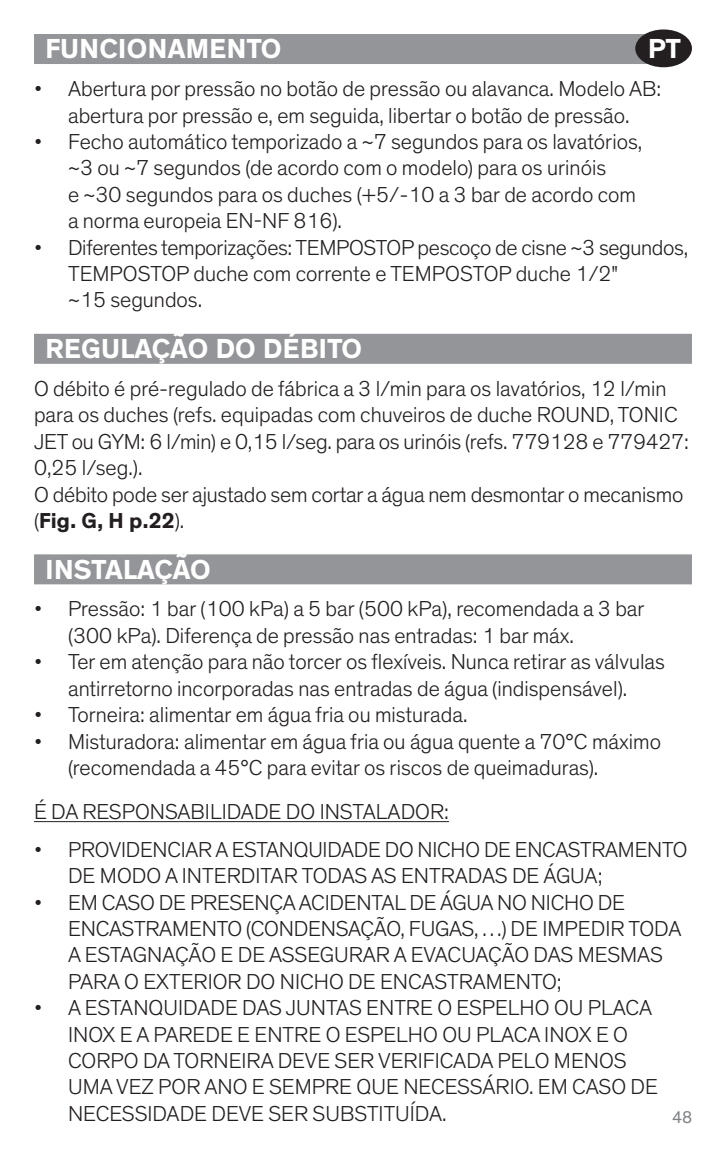
<style>
.page{position:relative;width:726px;height:1157px;background:#fff}
.page>*{position:absolute;margin:0;border:0;box-sizing:border-box;transform-origin:0 0}
.t1{font:700 28px "Theinhardt";letter-spacing:.015em;color:#fff}
.t2{font:700 28px "Theinhardt";letter-spacing:-.005em;color:#fff}
.t3{font:300 22px/26.4px "Theinhardt";color:#231f20}
.t4{font:17.2px "Theinhardt";color:#808285}
.s1{font-weight:700}
</style>
<div class="page">
<div style="left:34px;top:34px;width:635px;height:30px;background:#939598"></div>
<div style="left:34px;top:334px;width:658px;height:30px;background:#939598"></div>
<div style="left:635px;top:29px;width:57px;height:38px;background:#231f20;border-radius:50%"></div>
<div style="left:34px;top:554px;width:658px;height:30px;background:#939598"></div>
<hr style="left:34px;top:821px;width:415px;height:1px;background:#231f20">
<p class="t1" style="left:648px;top:32px;width:34px">PT</p>
<p class="t1" style="left:45px;top:33px;width:237px">FUNCIONAMENTO</p>
<p class="t3" style="left:34px;top:76px;width:629px;text-align:center">• Abertura por pressão no botão de pressão ou alavanca. Modelo AB: abertura por pressão e, em seguida, libertar o botão de pressão.</p>
<p class="t3" style="left:68px;top:128px;width:575px;text-indent:-34px">• Fecho automático temporizado a ~7 segundos para os lavatórios, ~3 ou ~7 segundos (de acordo com o modelo) para os urinóis<br>e ~30 segundos para os duches (+5/-10 a 3 bar de acordo com a norma europeia EN-NF 816).</p>
<p class="t3" style="left:68px;top:234px;width:621px;text-indent:-34px">• Diferentes temporizações: TEMPOSTOP pescoço de cisne ~3 segundos,<br>TEMPOSTOP duche com corrente e TEMPOSTOP duche 1/2"<br>~15 segundos.</p>
<p class="t1" style="left:45px;top:332px;width:318px">REGULAÇÃO DO DÉBITO</p>
<p class="t3" style="left:34px;top:375px;width:656px">O débito é pré-regulado de fábrica a 3 l/min para os lavatórios, 12 l/min para os duches (refs. equipadas com chuveiros de duche ROUND, TONIC JET ou GYM: 6 l/min) e 0,15 l/seg. para os urinóis (refs. 779128 e 779427:<br>0,25 l/seg.).<br>O débito pode ser ajustado sem cortar a água nem desmontar o mecanismo (<span class="s1">Fig. G, H p.22</span>).</p>
<p class="t2" style="left:45px;top:553px;width:167px">INSTALAÇÃO</p>
<p class="t3" style="left:68px;top:596px;width:578px;text-indent:-34px">• Pressão: 1 bar (100 kPa) a 5 bar (500 kPa), recomendada a 3 bar (300 kPa). Diferença de pressão nas entradas: 1 bar máx.</p>
<p class="t3" style="left:34px;top:648px;width:632px;text-align:center">• Ter em atenção para não torcer os flexíveis. Nunca retirar as válvulas antirretorno incorporadas nas entradas de água (indispensável).</p>
<p class="t3" style="left:34px;top:701px;width:435px">• Torneira: alimentar em água fria ou misturada.</p>
<p class="t3" style="left:68px;top:728px;width:594px;text-indent:-34px">• Misturadora: alimentar em água fria ou água quente a 70°C máximo (recomendada a 45°C para evitar os riscos de queimaduras).</p>
<p class="t3" style="left:34px;top:798px;width:416px">É DA RESPONSABILIDADE DO INSTALADOR:</p>
<p class="t3" style="left:68px;top:836px;width:621px;text-indent:-34px">• PROVIDENCIAR A ESTANQUIDADE DO NICHO DE ENCASTRAMENTO<br>DE MODO A INTERDITAR TODAS AS ENTRADAS DE ÁGUA;</p>
<p class="t3" style="left:68px;top:889px;width:615px;text-indent:-34px">• EM CASO DE PRESENÇA ACIDENTAL DE ÁGUA NO NICHO DE ENCASTRAMENTO (CONDENSAÇÃO, FUGAS, …) DE IMPEDIR TODA A ESTAGNAÇÃO E DE ASSEGURAR A EVACUAÇÃO DAS MESMAS PARA O EXTERIOR DO NICHO DE ENCASTRAMENTO;</p>
<p class="t3" style="left:68px;top:994px;width:591px;text-indent:-34px">• A ESTANQUIDADE DAS JUNTAS ENTRE O ESPELHO OU PLACA INOX E A PAREDE E ENTRE O ESPELHO OU PLACA INOX E O CORPO DA TORNEIRA DEVE SER VERIFICADA PELO MENOS UMA VEZ POR ANO E SEMPRE QUE NECESSÁRIO. EM CASO DE NECESSIDADE DEVE SER SUBSTITUÍDA.</p>
<p class="t4" style="left:672px;top:1109px;width:22px">48</p>
</div>
